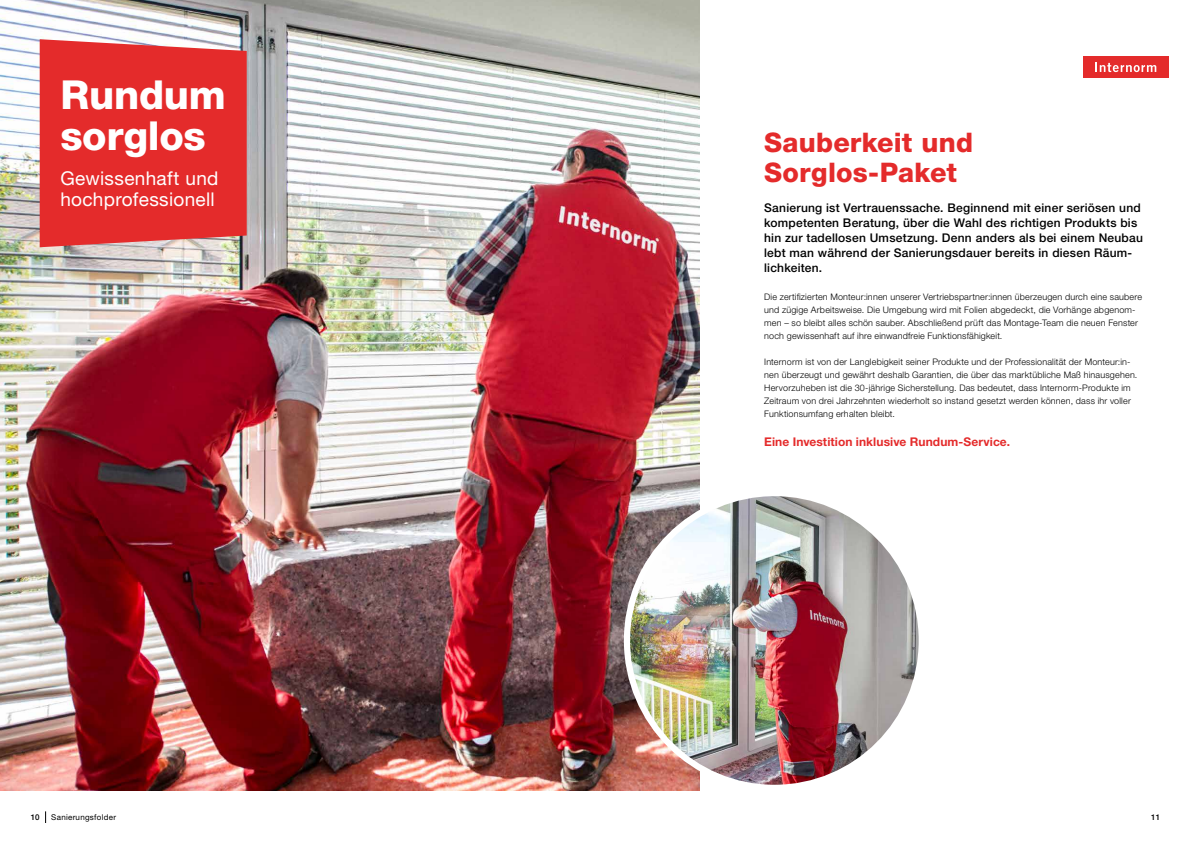
<style>
.page{position:relative;width:1191px;height:842px;background:#fff}
.page>*{position:absolute;margin:0;border:0;box-sizing:border-box;transform-origin:0 0}
.t1{font:800 40px/41px "Helvetica Neue LT Pro";letter-spacing:-.005em;color:#fff}
.t2{font:800 27px/30px "Helvetica Neue LT Pro";letter-spacing:.005em;color:#e42b2b}
.t3{font:19px/20.9px "Helvetica Neue LT Pro";letter-spacing:.015em;color:#fff}
.t4{font:500 12px/15px "Helvetica Neue LT Pro";letter-spacing:.02em;color:#000}
.t5{font:700 12px "Helvetica Neue LT Pro";letter-spacing:.005em;color:#e42b2b}
.t6{font:300 9px/13px "Helvetica Neue LT Pro";letter-spacing:.02em;color:#000}
.t7{font:8px "Helvetica Neue LT Pro";letter-spacing:.035em;color:#000}
.t8{font:500 8px "Helvetica Neue LT Pro";color:#000}
</style>
<div class="page">
<div style="left:1083px;top:57px;width:85px;height:21px;background:#e42b2b"></div>
<svg style="left:1095px;top:63px;width:61px;height:9px"></svg>
<img style="left:0;top:0;width:700px;height:791px">
<div style="left:40px;top:39px;width:207px;height:208px;background:#e42b2b"></div>
<img style="left:627px;top:493px;width:294px;height:295px;border-radius:147px">
<svg style="left:45px;top:811px;width:1px;height:12px"></svg>
<h1 class="t1" style="left:60px;top:75px;width:167px">Rundum sorglos</h1>
<h3 class="t3" style="left:60px;top:167px;width:160px">Gewissenhaft und hochprofessionell</h3>
<h2 class="t2" style="left:764px;top:128px;width:210px">Sauberkeit und<br>Sorglos-Paket</h2>
<p class="t4" style="left:764px;top:200px;width:380px">Sanierung ist Vertrauenssache. Beginnend mit einer seriösen und kompetenten Beratung, über die Wahl des richtigen Produkts bis hin zur tadellosen Umsetzung. Denn anders als bei einem Neubau lebt man während der Sanierungsdauer bereits in diesen Räum&shy;lichkeiten.</p>
<p class="t6" style="left:764px;top:290px;width:379px">Die zertifizierten Monteur:innen unserer Vertriebspartner:innen überzeugen durch eine saubere und zügige Arbeitsweise. Die Umgebung wird mit Folien abgedeckt, die Vorhänge abgenom&shy;men – so bleibt alles schön sauber. Abschließend prüft das Montage-Team die neuen Fenster noch gewissenhaft auf ihre einwandfreie Funktionsfähigkeit.</p>
<p class="t6" style="left:764px;top:355px;width:375px">Internorm ist von der Langlebigkeit seiner Produkte und der Professionalität der Monteur:in&shy;nen überzeugt und gewährt deshalb Garantien, die über das marktübliche Maß hinausgehen.<br>Hervorzuheben ist die 30-jährige Sicherstellung. Das bedeutet, dass Internorm-Produkte im Zeitraum von drei Jahrzehnten wiederholt so instand gesetzt werden können, dass ihr voller Funktionsumfang erhalten bleibt.</p>
<h3 class="t5" style="left:764px;top:434px;width:247px">Eine Investition inklusive Rundum-Service.</h3>
<p class="t8" style="left:31px;top:812px;width:10px">10</p>
<p class="t7" style="left:51px;top:812px;width:66px">Sanierungsfolder</p>
<p class="t8" style="left:1151px;top:812px;width:10px">11</p>
</div>
